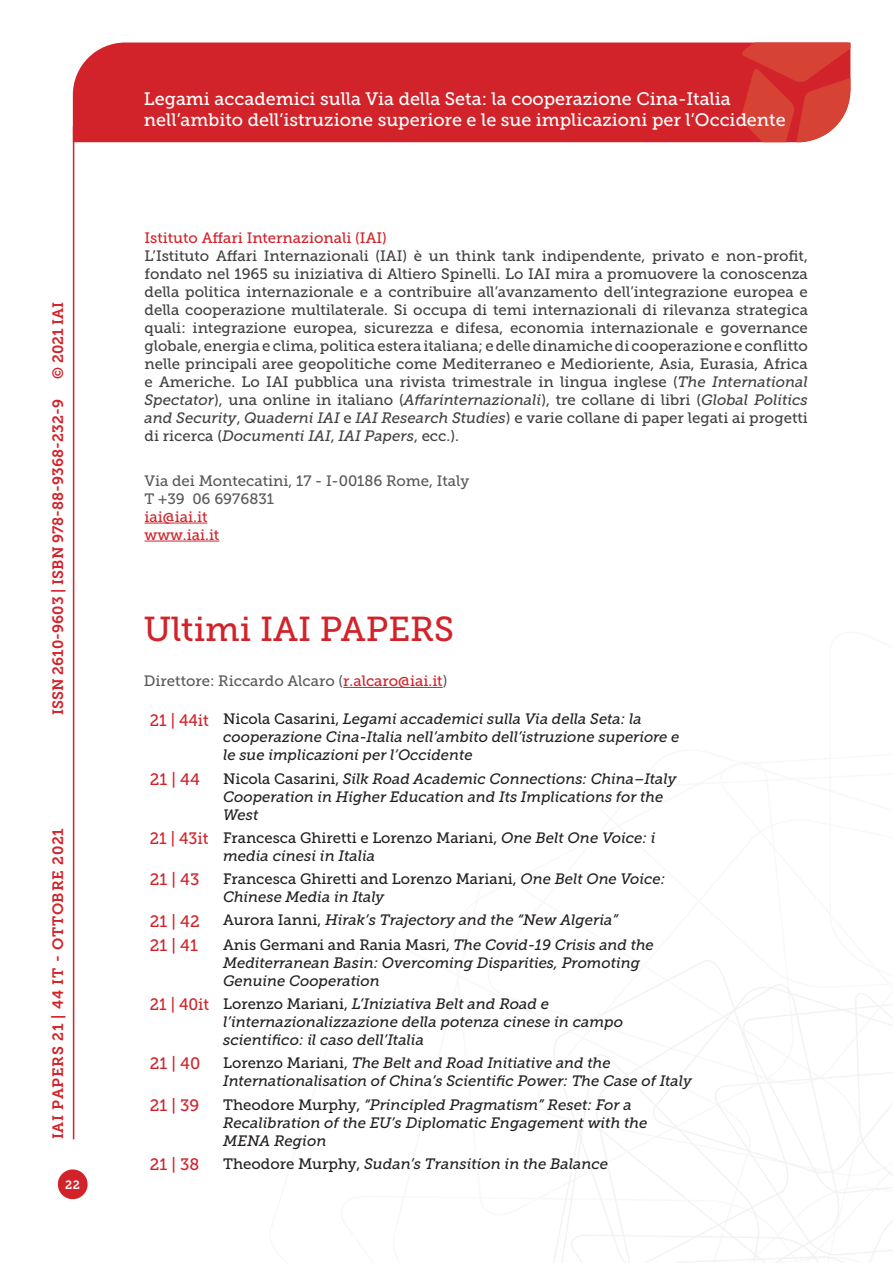
<style>
.page{position:relative;width:893px;height:1263px;background:#fff}
.page>*{position:absolute;margin:0;border:0;box-sizing:border-box;transform-origin:0 0}
.t1{font:34.5px "Museo Slab 500";color:#d2232a}
.t2{font:18px/21.6px "Museo Slab 500";color:#fff}
.t3{font:16.5px "Museo Slab 500";color:#d2232a}
.t4{font:16.5px "Museo Slab 500";color:#d2232a;scale:.96 1}
.Elenco_paper{font:italic 15px/18px "Museo Slab 500";color:#231f20}
.t5{font:15px/18px "Museo Slab 500";color:#414142;text-align:justify}
.t6{font:15px "Museo Slab 500";color:#58595b}
.Elenco_paper-2{font:15px/18px "Museo Slab 500";color:#231f20}
.t7{font:15px "Museo Slab 500";color:#d2232a}
.t8{font:15px "Museo Slab 700";color:#d2232a}
.t9{font:15px "Museo Slab 700";letter-spacing:.05em;color:#d2232a}
.t10{font:12px "Museo Slab 700";color:#fff}
.s1{font-style:italic}
.s2{color:#d2232a}
.s3{font-style:normal}
</style>
<div class="page">
<svg style="left:553px;top:960px;width:340px;height:303px"></svg>
<div style="left:73px;top:43px;width:668px;height:99px;background:#d2232a"></div>
<svg style="left:741px;top:43px;width:109px;height:99px;background:#d6433b"></svg>
<div style="left:58px;top:1169px;width:30px;height:30px;background:#d2232a;border-radius:50%"></div>
<hr style="left:73px;top:126px;width:1px;height:1013px;background:#d2232a">
<hr style="left:343px;top:687px;width:100px;height:1px;background:#d2232a">
<hr style="left:145px;top:523px;width:62px;height:1px;background:#d2232a">
<hr style="left:145px;top:541px;width:74px;height:1px;background:#d2232a">
<p class="t8" style="left:50px;top:379px;width:79px;rotate:-90deg">© 2021 IAI</p>
<p class="t8" style="left:49px;top:715px;width:317px;rotate:-90deg">ISSN 2610-9603 | ISBN 978-88-9368-232-9</p>
<p class="t9" style="left:50px;top:1139px;width:313px;rotate:-90deg">IAI PAPERS 21 | 44 IT - OTTOBRE 2021</p>
<p class="t10" style="left:65px;top:1178px;width:16px">22</p>
<p class="t2" style="left:144px;top:88px;width:643px">Legami accademici sulla Via della Seta: la cooperazione Cina-Italia nell’ambito dell’istruzione superiore e le sue implicazioni per l’Occidente</p>
<p class="t7" style="left:145px;top:229px;width:244px">Istituto Affari Internazionali (IAI)</p>
<p class="t5" style="left:145px;top:247px;width:665px">L’Istituto Affari Internazionali (IAI) è un think tank indipendente, privato e non-profit, fondato nel 1965 su iniziativa di Altiero Spinelli. Lo IAI mira a promuovere la conoscenza della politica internazionale e a contribuire all’avanzamento dell’integrazione europea e della cooperazione multilaterale. Si occupa di temi internazionali di rilevanza strategica quali: integrazione europea, sicurezza e difesa, economia internazionale e governance globale, energia e clima, politica estera italiana; e delle dinamiche di cooperazione e conflitto nelle principali aree geopolitiche come Mediterraneo e Medioriente, Asia, Eurasia, Africa e Americhe. Lo IAI pubblica una rivista trimestrale in lingua inglese (<span class="s1">The International Spectator</span>), una online in italiano (<span class="s1">Affarinternazionali</span>), tre collane di libri (<span class="s1">Global Politics and Security</span>, <span class="s1">Quaderni IAI</span> e <span class="s1">IAI Research Studies</span>) e varie collane di paper legati ai progetti di ricerca (<span class="s1">Documenti IAI</span>, <span class="s1">IAI Papers</span>, ecc.).</p>
<p class="t6" style="left:145px;top:472px;width:326px">Via dei Montecatini, 17 - I-00186 Rome, Italy</p>
<p class="t6" style="left:145px;top:490px;width:131px">T +39 06 6976831</p>
<p class="t7" style="left:145px;top:508px;width:64px">iai@iai.it</p>
<p class="t7" style="left:145px;top:526px;width:76px">www.iai.it</p>
<p class="t1" style="left:144px;top:610px;width:312px">Ultimi IAI PAPERS</p>
<p class="t6" style="left:144px;top:672px;width:305px">Direttore: Riccardo Alcaro (<span class="s2">r.alcaro@iai.it</span>)</p>
<p class="t4" style="left:150px;top:711px;width:63px">21 | 44it</p>
<p class="Elenco_paper" style="left:223px;top:710px;width:458px"><span class="s3">Nicola Casarini,</span> Legami accademici sulla Via della Seta: la cooperazione Cina-Italia nell’ambito dell’istruzione superiore e le sue implicazioni per l’Occidente</p>
<p class="t3" style="left:150px;top:770px;width:52px">21 | 44</p>
<p class="Elenco_paper" style="left:223px;top:770px;width:455px"><span class="s3">Nicola Casarini,</span> Silk Road Academic Connections: China–Italy<br>Cooperation in Higher Education and Its Implications for the<br>West</p>
<p class="t4" style="left:150px;top:829px;width:63px">21 | 43it</p>
<p class="Elenco_paper" style="left:223px;top:829px;width:434px"><span class="s3">Francesca Ghiretti e Lorenzo Mariani,</span> One Belt One Voice: i media cinesi in Italia</p>
<p class="t3" style="left:150px;top:870px;width:51px">21 | 43</p>
<p class="Elenco_paper-2" style="left:223px;top:870px;width:443px">Francesca Ghiretti and Lorenzo Mariani, <span class="s1">One Belt One Voice:<br>Chinese Media in Italy</span></p>
<p class="t3" style="left:150px;top:912px;width:51px">21 | 42</p>
<p class="Elenco_paper" style="left:223px;top:911px;width:396px"><span class="s3">Aurora Ianni,</span> Hirak’s Trajectory and the “New Algeria”</p>
<p class="t3" style="left:150px;top:936px;width:50px">21 | 41</p>
<p class="Elenco_paper" style="left:223px;top:936px;width:432px"><span class="s3">Anis Germani and Rania Masri,</span> The Covid-19 Crisis and the<br>Mediterranean Basin: Overcoming Disparities, Promoting<br>Genuine Cooperation</p>
<p class="t4" style="left:150px;top:995px;width:63px">21 | 40it</p>
<p class="Elenco_paper" style="left:223px;top:995px;width:401px"><span class="s3">Lorenzo Mariani,</span> L’Iniziativa Belt and Road e l’internazionalizzazione della potenza cinese in campo scientifico: il caso dell’Italia</p>
<p class="t3" style="left:150px;top:1054px;width:52px">21 | 40</p>
<p class="Elenco_paper" style="left:223px;top:1054px;width:470px"><span class="s3">Lorenzo Mariani,</span> The Belt and Road Initiative and the<br>Internationalisation of China’s Scientific Power: The Case of Italy</p>
<p class="t3" style="left:150px;top:1096px;width:51px">21 | 39</p>
<p class="Elenco_paper" style="left:223px;top:1095px;width:426px"><span class="s3">Theodore Murphy,</span> “Principled Pragmatism” Reset: For a<br>Recalibration of the EU’s Diplomatic Engagement with the<br>MENA Region</p>
<p class="t3" style="left:150px;top:1155px;width:51px">21 | 38</p>
<p class="Elenco_paper" style="left:223px;top:1155px;width:387px"><span class="s3">Theodore Murphy,</span> Sudan’s Transition in the Balance</p>
</div>
